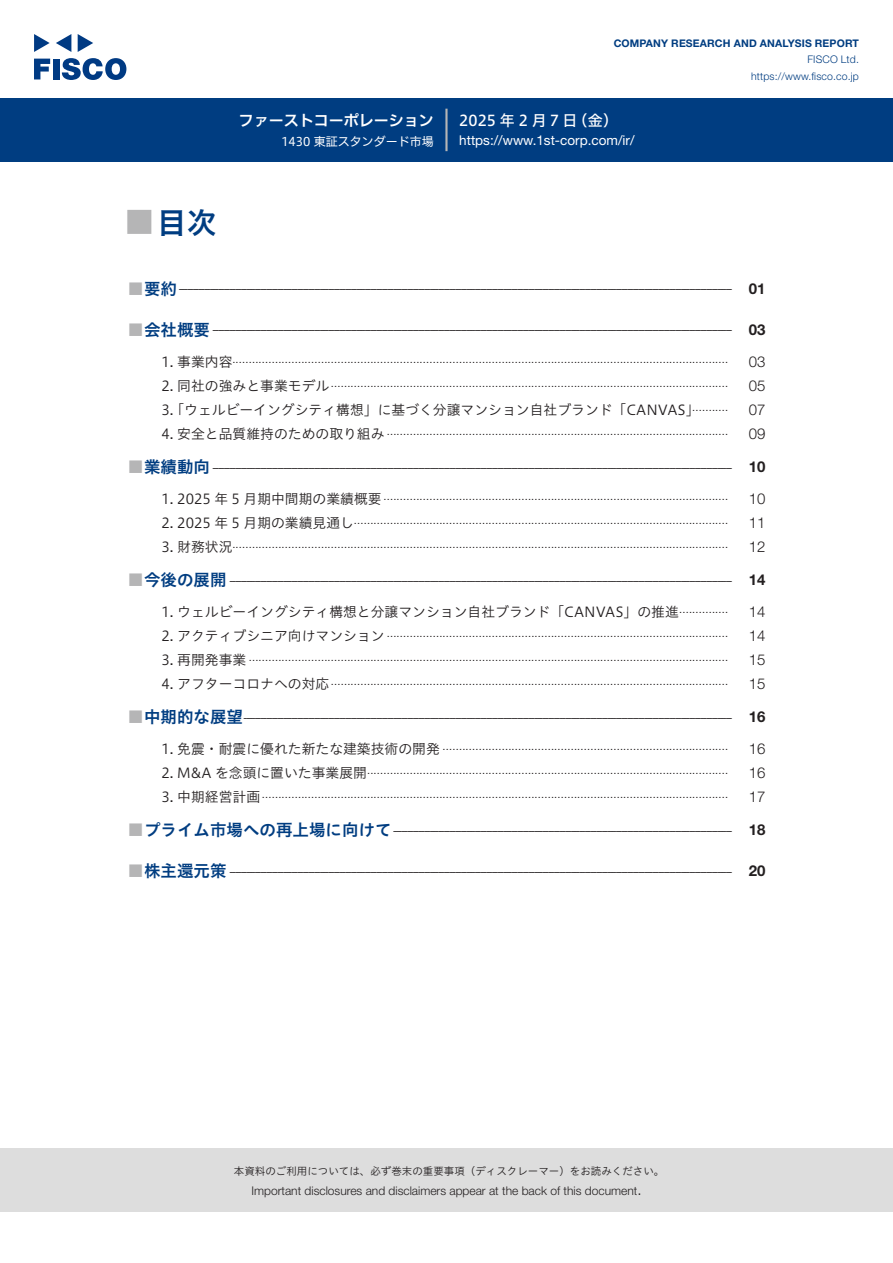
<style>
.page{position:relative;width:893px;height:1263px;background:#fff}
.page>*{position:absolute;margin:0;border:0;box-sizing:border-box;transform-origin:0 0}
.t1{font:30px "Hiragino UD Sans Std N W6";color:#003d81}
.t2{font:24px "Hiragino UD Sans Std W6";color:#b5b5b6}
.t3{font:16.5px "Hiragino UD Sans Std W6";color:#003d81}
.t4{font:300 15px "Helvetica Neue LT Std";color:#231f20}
.t5{font:700 15px "Helvetica Neue LT Std";color:#231f20}
.t6{font:15px "Hiragino UD Sans F Std N W6";color:#fff}
.t7{font:15px "Hiragino UD Sans F Std N W5";letter-spacing:.21em;color:#fff}
.t8{font:13.8px "Hiragino UD Sans Std W3";color:#231f20}
.t9{font:13.5px "Helvetica Neue LT Std";color:#fff}
.t10{font:12px "Hiragino UD Sans Std W3";color:#231f20}
.t11{font:300 12px "Helvetica Neue LT Std";color:#231f20}
.t12{font:12px "Hiragino UD Sans F Std N W4";color:#fff}
.t13{font:10.5px "Hiragino UD Sans Std W3";color:#231f20}
.t14{font:700 10.5px "Helvetica Neue LT Std";letter-spacing:.015em;color:#003d81}
.t15{font:300 10.5px/16.5px "Helvetica Neue LT Std";letter-spacing:.015em;color:#003d81;text-align:right}
.t16{font:9px "Hiragino UD Sans Std W3";color:#231f20}
.s1{color:#b5b5b6}
</style>
<div class="page">
<div style="left:0;top:1148px;width:893px;height:64px;background:#ddd"></div>
<svg style="left:34px;top:59px;width:16px;height:20px"></svg>
<div style="left:53px;top:59px;width:6px;height:20px;background:#003a83"></div>
<svg style="left:62px;top:58px;width:64px;height:22px"></svg>
<svg style="left:34px;top:34px;width:16px;height:18px"></svg>
<svg style="left:78px;top:34px;width:15px;height:18px"></svg>
<svg style="left:56px;top:34px;width:15px;height:18px"></svg>
<div style="left:0;top:98px;width:893px;height:64px;background:#003d81"></div>
<hr style="left:445px;top:109px;width:3px;height:42px;background:#b5b5b6">
<h3 class="t6" style="left:239px;top:109px;width:197px">ファーストコーポレーション</h3>
<h3 class="t12" style="left:281px;top:132px;width:154px">1430 東証スタンダード市場</h3>
<p class="t2" style="left:128px;top:204px;width:25px">█</p>
<p class="t1" style="left:157px;top:199px;width:61px">目次</p>
<p class="t14" style="left:614px;top:37px;width:247px">COMPANY RESEARCH AND ANALYSIS REPORT</p>
<p class="t15" style="left:751px;top:51px;width:109px">FISCO Ltd. https://www.fisco.co j p.</p>
<h3 class="t7" style="left:459px;top:109px;width:120px">2025年2月7日</h3>
<h3 class="t7" style="left:573px;top:109px;width:47px">（金(</h3>
<h3 class="t9" style="left:459px;top:132px;width:177px">https://www.1st-corp.com /i r/</h3>
<p class="t3" style="left:128px;top:276px;width:51px"><span class="s1">■</span>要約</p>
<p class="t10" style="left:177px;top:280px;width:557px">-----------------------------------------------------------------------------------------------------------------------------------------------------------------------------------------------------</p>
<p class="t3" style="left:128px;top:317px;width:84px"><span class="s1">■</span>会社概要</p>
<p class="t10" style="left:210px;top:321px;width:524px">-----------------------------------------------------------------------------------------------------------------------------------------------------------------------------------------</p>
<p class="t8" style="left:162px;top:351px;width:73px">1. 事業内容</p>
<p class="t16" style="left:233px;top:353px;width:497px">.......................................................................................................................................................</p>
<p class="t8" style="left:162px;top:375px;width:169px">2. 同社の強みと事業モデル</p>
<p class="t16" style="left:331px;top:377px;width:398px">.........................................................................................................................</p>
<p class="t8" style="left:170px;top:399px;width:531px">「ウェルビーイングシティ構想」に基づく分譲マンション自社ブランド「CANVAS「</p>
<p class="t8" style="left:162px;top:399px;width:14px">3.</p>
<p class="t16" style="left:693px;top:401px;width:37px">...........</p>
<p class="t8" style="left:162px;top:423px;width:225px">4. 安全と品質維持のための取り組み</p>
<p class="t16" style="left:387px;top:425px;width:342px">........................................................................................................</p>
<p class="t3" style="left:128px;top:454px;width:84px"><span class="s1">■</span>業績動向</p>
<p class="t10" style="left:210px;top:458px;width:524px">-----------------------------------------------------------------------------------------------------------------------------------------------------------------------------------------</p>
<p class="t8" style="left:162px;top:488px;width:222px">1. 2025 年 5 月期中間期の業績概要</p>
<p class="t16" style="left:384px;top:490px;width:346px">.........................................................................................................</p>
<p class="t8" style="left:162px;top:512px;width:194px">2. 2025 年 5 月期の業績見通し</p>
<p class="t16" style="left:354px;top:514px;width:375px">..................................................................................................................</p>
<p class="t8" style="left:162px;top:536px;width:73px">3. 財務状況</p>
<p class="t16" style="left:233px;top:538px;width:497px">.......................................................................................................................................................</p>
<p class="t3" style="left:128px;top:567px;width:101px"><span class="s1">■</span>今後の展開</p>
<p class="t10" style="left:227px;top:571px;width:508px">-----------------------------------------------------------------------------------------------------------------------------------------------------------------------------------</p>
<p class="t8" style="left:162px;top:601px;width:519px">1. ウェルビーイングシティ構想と分譲マンション自社ブランド「CANVAS」の推進</p>
<p class="t16" style="left:679px;top:603px;width:50px">...............</p>
<p class="t8" style="left:162px;top:625px;width:225px">2. アクティブシニア向けマンション</p>
<p class="t16" style="left:387px;top:627px;width:342px">........................................................................................................</p>
<p class="t8" style="left:162px;top:649px;width:86px">3. 再開発事業</p>
<p class="t16" style="left:249px;top:651px;width:480px">..................................................................................................................................................</p>
<p class="t8" style="left:162px;top:673px;width:169px">4. アフターコロナへの対応</p>
<p class="t16" style="left:331px;top:675px;width:398px">.........................................................................................................................</p>
<p class="t3" style="left:128px;top:704px;width:117px"><span class="s1">■</span>中期的な展望</p>
<p class="t10" style="left:243px;top:708px;width:491px">------------------------------------------------------------------------------------------------------------------------------------------------------------------------------</p>
<p class="t8" style="left:162px;top:738px;width:280px">1. 免震・耐震に優れた新たな建築技術の開発</p>
<p class="t16" style="left:443px;top:740px;width:286px">.......................................................................................</p>
<p class="t8" style="left:162px;top:762px;width:207px">2. M&amp;A を念頭に置いた事業展開</p>
<p class="t16" style="left:367px;top:764px;width:362px">..............................................................................................................</p>
<p class="t8" style="left:162px;top:786px;width:100px">3. 中期経営計画</p>
<p class="t16" style="left:262px;top:788px;width:467px">..............................................................................................................................................</p>
<p class="t3" style="left:128px;top:817px;width:266px"><span class="s1">■</span>プライム市場への再上場に向けて</p>
<p class="t10" style="left:392px;top:821px;width:343px">-------------------------------------------------------------------------------------------------------------------------</p>
<p class="t3" style="left:128px;top:858px;width:101px"><span class="s1">■</span>株主還元策</p>
<p class="t10" style="left:227px;top:862px;width:508px">-----------------------------------------------------------------------------------------------------------------------------------------------------------------------------------</p>
<p class="t5" style="left:749px;top:279px;width:18px">01</p>
<p class="t5" style="left:749px;top:320px;width:18px">03</p>
<p class="t4" style="left:749px;top:352px;width:18px">03</p>
<p class="t4" style="left:749px;top:376px;width:18px">05</p>
<p class="t4" style="left:749px;top:400px;width:18px">07</p>
<p class="t4" style="left:749px;top:424px;width:18px">09</p>
<p class="t5" style="left:749px;top:457px;width:18px">10</p>
<p class="t4" style="left:749px;top:489px;width:18px">10</p>
<p class="t4" style="left:749px;top:513px;width:18px">11</p>
<p class="t4" style="left:749px;top:537px;width:18px">12</p>
<p class="t5" style="left:749px;top:570px;width:18px">14</p>
<p class="t4" style="left:749px;top:602px;width:18px">14</p>
<p class="t4" style="left:749px;top:626px;width:18px">14</p>
<p class="t4" style="left:749px;top:650px;width:18px">15</p>
<p class="t4" style="left:749px;top:674px;width:18px">15</p>
<p class="t5" style="left:749px;top:707px;width:18px">16</p>
<p class="t4" style="left:749px;top:739px;width:18px">16</p>
<p class="t4" style="left:749px;top:763px;width:18px">16</p>
<p class="t4" style="left:749px;top:787px;width:18px">17</p>
<p class="t5" style="left:749px;top:820px;width:18px">18</p>
<p class="t5" style="left:749px;top:861px;width:18px">20</p>
<p class="t13" style="left:234px;top:1163px;width:432px">本資料のご利用については、必ず巻末の重要事項（ディスクレーマー）をお読みください。</p>
<h3 class="t4" style="left:637px;top:1180px;width:6px">.</h3>
<h3 class="t11" style="left:251px;top:1183px;width:387px">Important disclosures and disclaimers appear at the back of this document</h3>
</div>
